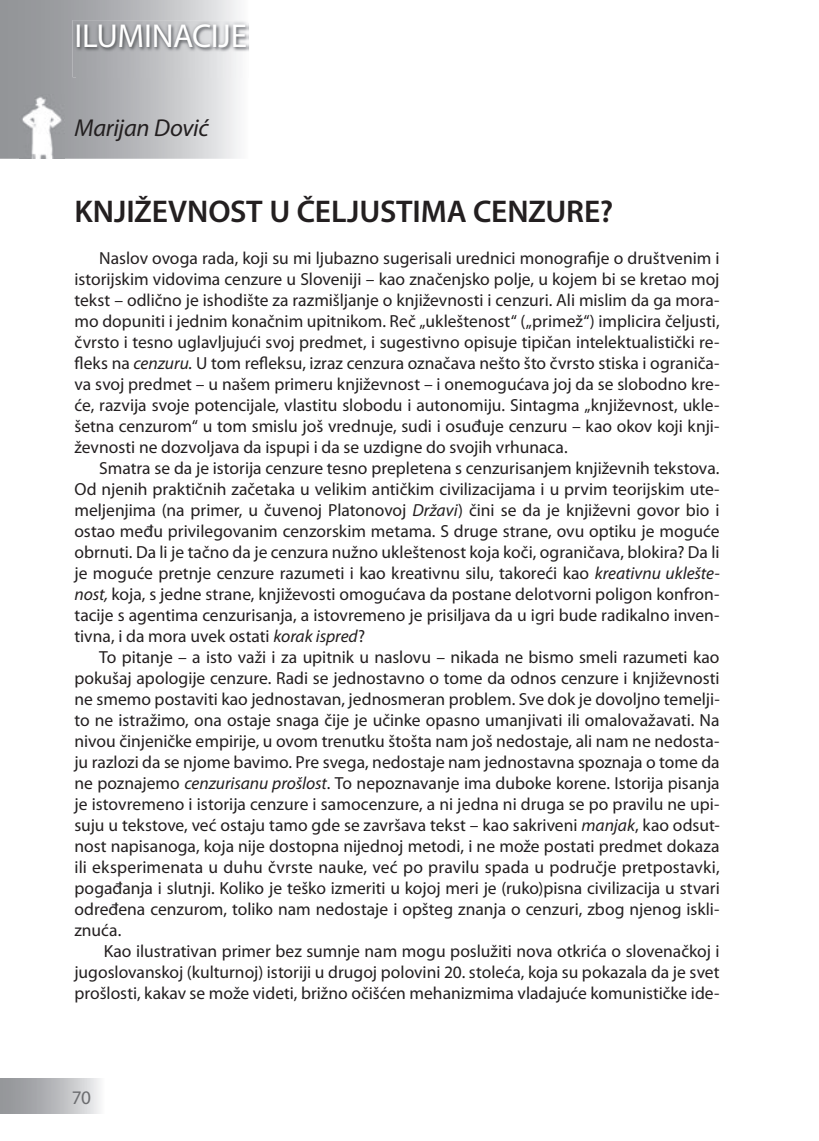
<style>
.page{position:relative;width:819px;height:1141px;background:#fff}
.page>*{position:absolute;margin:0;border:0;box-sizing:border-box;transform-origin:0 0}
.t1{font:33.25px "Myriad Pro";letter-spacing:-.015em;color:#fff}
.t2{font:600 31.5px "Myriad Pro";letter-spacing:-.005em;color:#231f20}
.t3{font:italic 24.5px "Myriad Pro";letter-spacing:-.01em;color:#231f20}
.t4{font:19.25px "Myriad Pro";color:#6c6d70}
.t5{font:17.5px/21px "Myriad Pro";color:#231f20;text-align:justify}
.s1{font-style:italic}
</style>
<div class="page">
<div style="left:0;top:1079px;width:104px;height:35px;background:linear-gradient(to right,#87898d,#ebeced)"></div>
<svg style="left:0;top:0;width:238px;height:159px;background:#b3b4b7"></svg>
<img style="left:73px;top:20px;width:174px;height:57px">
<img style="left:76px;top:77px;width:172px;height:1px">
<img style="left:76px;top:24px;width:173px;height:53px">
<img style="left:20px;top:95px;width:44px;height:64px">
<h1 class="t1" style="left:74px;top:18px;width:174px">ILUMINACIJE</h1>
<h3 class="t3" style="left:74px;top:115px;width:136px">Marijan Dović</h3>
<h2 class="t2" style="left:74px;top:194px;width:540px">KNJIŽEVNOST U ČELJUSTIMA CENZURE?</h2>
<p class="t5" style="left:74px;top:248px;width:646px;text-indent:25px">Naslov ovoga rada, koji su mi ljubazno sugerisali urednici monografije o društvenim i istorijskim vidovima cenzure u Sloveniji – kao značenjsko polje, u kojem bi se kretao moj tekst – odlično je ishodište za razmišljanje o književnosti i cenzuri. Ali mislim da ga mora&shy;mo dopuniti i jednim konačnim upitnikom. Reč „ukleštenost“ („primež“) implicira čeljusti, čvrsto i tesno uglavljujući svoj predmet, i sugestivno opisuje tipičan intelektualistički re&shy;fleks na <span class="s1">cenzuru.</span> U tom refleksu, izraz cenzura označava nešto što čvrsto stiska i ograniča&shy;va svoj predmet – u našem primeru književnost – i onemogućava joj da se slobodno kre&shy;će, razvija svoje potencijale, vlastitu slobodu i autonomiju. Sintagma „književnost, ukle&shy;šetna cenzurom“ u tom smislu još vrednuje, sudi i osuđuje cenzuru – kao okov koji knji&shy;ževnosti ne dozvoljava da ispupi i da se uzdigne do svojih vrhunaca.</p>
<p class="t5" style="left:74px;top:458px;width:646px;text-indent:25px">Smatra se da je istorija cenzure tesno prepletena s cenzurisanjem književnih tekstova.<br>Od njenih praktičnih začetaka u velikim antičkim civilizacijama i u prvim teorijskim ute&shy;meljenjima (na primer, u čuvenoj Platonovoj <span class="s1">Državi</span>) čini se da je književni govor bio i ostao među privilegovanim cenzorskim metama. S druge strane, ovu optiku je moguće obrnuti. Da li je tačno da je cenzura nužno ukleštenost koja koči, ograničava, blokira? Da li je moguće pretnje cenzure razumeti i kao kreativnu silu, takoreći kao <span class="s1">kreativnu uklešte&shy;nost,</span> koja, s jedne strane, književosti omogućava da postane delotvorni poligon konfron&shy;tacije s agentima cenzurisanja, a istovremeno je prisiljava da u igri bude radikalno inven&shy;tivna, i da mora uvek ostati <span class="s1">korak ispred</span>?</p>
<p class="t5" style="left:74px;top:647px;width:646px;text-indent:25px">To pitanje – a isto važi i za upitnik u naslovu – nikada ne bismo smeli razumeti kao pokušaj apologije cenzure. Radi se jednostavno o tome da odnos cenzure i književnosti ne smemo postaviti kao jednostavan, jednosmeran problem. Sve dok je dovoljno temelji&shy;to ne istražimo, ona ostaje snaga čije je učinke opasno umanjivati ili omalovažavati. Na nivou činjeničke empirije, u ovom trenutku štošta nam još nedostaje, ali nam ne nedosta&shy;ju razlozi da se njome bavimo. Pre svega, nedostaje nam jednostavna spoznaja o tome da ne poznajemo <span class="s1">cenzurisanu prošlost</span>. To nepoznavanje ima duboke korene. Istorija pisanja je istovremeno i istorija cenzure i samocenzure, a ni jedna ni druga se po pravilu ne upi&shy;suju u tekstove, već ostaju tamo gde se završava tekst – kao sakriveni <span class="s1">manjak</span>, kao odsut&shy;nost napisanoga, koja nije dostopna nijednoj metodi, i ne može postati predmet dokaza ili eksperimenata u duhu čvrste nauke, već po pravilu spada u područje pretpostavki, pogađanja i slutnji. Koliko je teško izmeriti u kojoj meri je (ruko)pisna civilizacija u stvari određena cenzurom, toliko nam nedostaje i opšteg znanja o cenzuri, zbog njenog iskli&shy;znuća.</p>
<p class="t5" style="left:74px;top:941px;width:646px;text-indent:29px">Kao ilustrativan primer bez sumnje nam mogu poslužiti nova otkrića o slovenačkoj i jugoslovanskoj (kulturnoj) istoriji u drugoj polovini 20. stoleća, koja su pokazala da je svet prošlosti, kakav se može videti, brižno očišćen mehanizmima vladajuće komunističke ide-</p>
<p class="t4" style="left:72px;top:1087px;width:21px">70</p>
</div>
